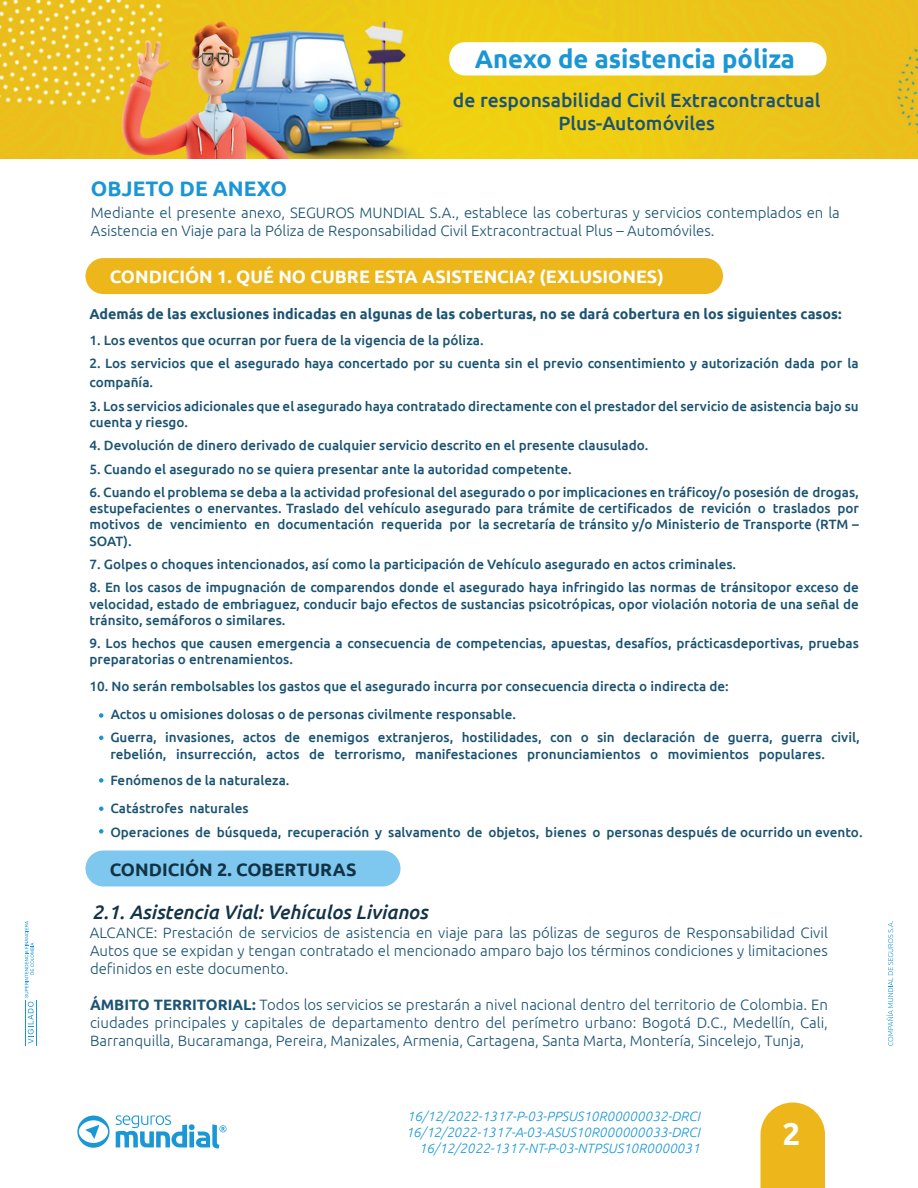
<style>
.page{position:relative;width:918px;height:1188px;background:#fff}
.page>*{position:absolute;margin:0;border:0;box-sizing:border-box;transform-origin:0 0}
.t1{font:700 31.5px "Ubuntu";color:#fff}
.t2{font:700 25.5px "Ubuntu";color:#1b96d4}
.t3{font:700 21px "Ubuntu";color:#1b96d4}
.t4{font:italic 500 19.5px "Ubuntu";color:#123346}
.t5{font:500 19.35px/23.2px "Ubuntu";color:#1b5372;text-align:center}
.t6{font:700 18px "Ubuntu";color:#fff}
.t7{font:700 18px "Ubuntu";color:#123346}
.t8{font:300 15px/18px "Ubuntu";color:#1b5372;text-align:justify}
.t9{font:700 14.25px "Ubuntu";color:#1b5372}
.t10{font:500 13.5px/16.2px "Ubuntu";color:#1b5372}
.t11{font:italic 300 13.5px/16.2px "Ubuntu";color:#1a98d5;text-align:right}
.s1{font-weight:700}
</style>
<div class="page">
<img style="left:0;top:0;width:918px;height:159px">
<div style="left:86px;top:850px;width:314px;height:36px;background:#7ec7ee;border-radius:18px"></div>
<svg style="left:116px;top:1115px;width:111px;height:34px"></svg>
<svg style="left:77px;top:1116px;width:33px;height:32px"></svg>
<svg style="left:25px;top:921px;width:9px;height:123px"></svg>
<hr style="left:25px;top:1000px;width:1px;height:46px;background:#1b96d4">
<hr style="left:36px;top:1000px;width:1px;height:46px;background:#1b96d4">
<svg style="left:886px;top:921px;width:7px;height:125px"></svg>
<svg style="left:760px;top:1102px;width:65px;height:86px;background:#eebc30"></svg>
<div style="left:449px;top:42px;width:378px;height:34px;background:#fff;border-radius:16px"></div>
<div style="left:86px;top:258px;width:637px;height:36px;background:#edb61b;border-radius:18px"></div>
<svg style="left:99px;top:713px;width:5px;height:5px"></svg>
<svg style="left:99px;top:736px;width:5px;height:4px"></svg>
<svg style="left:99px;top:778px;width:5px;height:5px"></svg>
<svg style="left:99px;top:806px;width:5px;height:5px"></svg>
<svg style="left:99px;top:829px;width:5px;height:5px"></svg>
<h3 class="t3" style="left:91px;top:176px;width:197px">OBJETO DE ANEXO</h3>
<h2 class="t2" style="left:475px;top:44px;width:322px">Anexo de asistencia póliza</h2>
<h3 class="t5" style="left:453px;top:88px;width:369px">de responsabilidad Civil Extracontractual<br>Plus-Automóviles</h3>
<p class="t8" style="left:91px;top:203px;width:750px">Mediante el presente anexo, SEGUROS MUNDIAL S.A., establece las coberturas y servicios contemplados en la<br>Asistencia en Viaje para la Póliza de Responsabilidad Civil Extracontractual Plus – Automóviles.</p>
<h3 class="t6" style="left:110px;top:266px;width:556px">CONDICIÓN 1. QUÉ NO CUBRE ESTA ASISTENCIA? (EXLUSIONES)</h3>
<p class="t9" style="left:89px;top:306px;width:754px">Además de las exclusiones indicadas en algunas de las coberturas, no se dará cobertura en los siguientes casos:</p>
<p class="t10" style="left:89px;top:331px;width:396px">1. Los eventos que ocurran por fuera de la vigencia de la póliza.</p>
<p class="t10" style="left:89px;top:353px;width:771px;line-height:19.2px">2. Los servicios que el asegurado haya concertado por su cuenta sin el previo consentimiento y autorización dada por la compañía.</p>
<p class="t10" style="left:90px;top:397px;width:771px">3. Los servicios adicionales que el asegurado haya contratado directamente con el prestador del servicio de asistencia bajo su cuenta y riesgo.</p>
<p class="t10" style="left:90px;top:437px;width:561px">4. Devolución de dinero derivado de cualquier servicio descrito en el presente clausulado.</p>
<p class="t10" style="left:90px;top:460px;width:484px">5. Cuando el asegurado no se quiera presentar ante la autoridad competente.</p>
<p class="t10" style="left:90px;top:484px;width:771px;text-align:justify">6. Cuando el problema se deba a la actividad profesional del asegurado o por implicaciones en tráficoy/o posesión de drogas, estupefacientes o enervantes. Traslado del vehículo asegurado para trámite de certificados de revición o traslados por motivos de vencimiento en documentación requerida por la secretaría de tránsito y/o Ministerio de Transporte (RTM – SOAT).</p>
<p class="t10" style="left:90px;top:556px;width:648px">7. Golpes o choques intencionados, así como la participación de Vehículo asegurado en actos criminales.</p>
<p class="t10" style="left:90px;top:579px;width:771px;text-align:justify">8. En los casos de impugnación de comparendos donde el asegurado haya infringido las normas de tránsitopor exceso de velocidad, estado de embriaguez, conducir bajo efectos de sustancias psicotrópicas, opor violación notoria de una señal de tránsito, semáforos o similares.</p>
<p class="t10" style="left:90px;top:635px;width:771px">9. Los hechos que causen emergencia a consecuencia de competencias, apuestas, desafíos, prácticasdeportivas, pruebas preparatorias o entrenamientos.</p>
<p class="t10" style="left:90px;top:677px;width:641px">10. No serán rembolsables los gastos que el asegurado incurra por consecuencia directa o indirecta de:</p>
<p class="t10" style="left:110px;top:702px;width:751px;line-height:23.2px">Actos u omisiones dolosas o de personas civilmente responsable.<br>Guerra, invasiones, actos de enemigos extranjeros, hostilidades, con o sin declaración de guerra, guerra civil,</p>
<p class="t10" style="left:110px;top:740px;width:716px;line-height:26.4px">rebelión, insurrección, actos de terrorismo, manifestaciones pronunciamientos o movimientos populares.<br>Fenómenos de la naturaleza.</p>
<p class="t10" style="left:110px;top:796px;width:754px;line-height:23.4px">Catástrofes naturales<br>Operaciones de búsqueda, recuperación y salvamento de objetos, bienes o personas después de ocurrido un evento.</p>
<h3 class="t7" style="left:110px;top:859px;width:248px">CONDICIÓN 2. COBERTURAS</h3>
<h3 class="t4" style="left:92px;top:900px;width:337px">2.1. Asistencia Vial: Vehículos Livianos</h3>
<p class="t8" style="left:90px;top:924px;width:739px">ALCANCE: Prestación de servicios de asistencia en viaje para las pólizas de seguros de Responsabilidad Civil Autos que se expidan y tengan contratado el mencionado amparo bajo los términos condiciones y limitaciones definidos en este documento.</p>
<p class="t8" style="left:90px;top:996px;width:740px"><span class="s1">ÁMBITO TERRITORIAL:</span> Todos los servicios se prestarán a nivel nacional dentro del territorio de Colombia. En ciudades principales y capitales de departamento dentro del perímetro urbano: Bogotá D.C., Medellín, Cali, Barranquilla, Bucaramanga, Pereira, Manizales, Armenia, Cartagena, Santa Marta, Montería, Sincelejo, Tunja,</p>
<p class="t11" style="left:406px;top:1107px;width:296px">16/12/2022-1317-P-03-PPSUS10R00000032-DRCI<br>16/12/2022-1317-A-03-ASUS10R000000033-DRCI<br>16/12/2022-1317-NT-P-03-NTPSUS10R0000031</p>
<h1 class="t1" style="left:782px;top:1115px;width:19px">2</h1>
</div>
